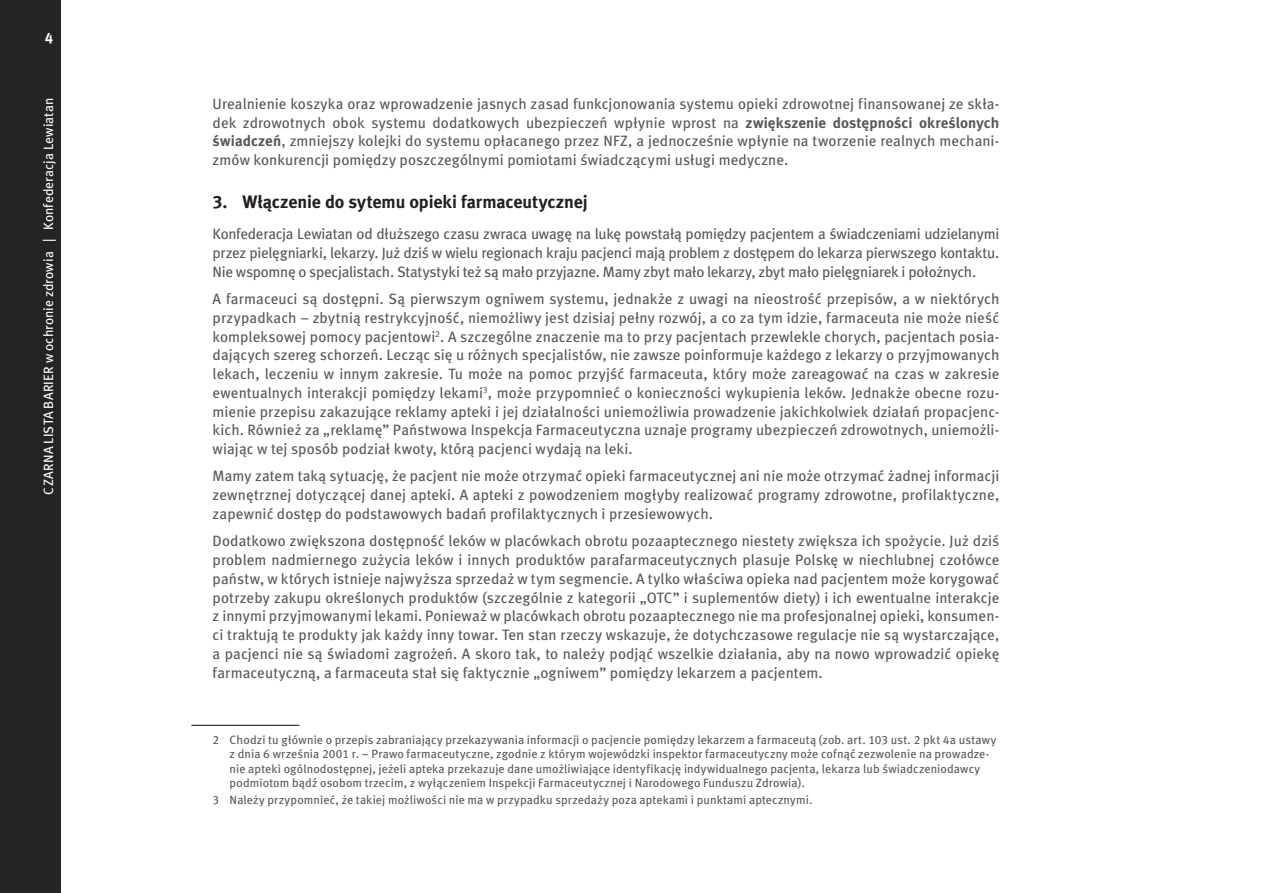
<style>
.page{position:relative;width:1263px;height:893px;background:#fff}
.page>*{position:absolute;margin:0;border:0;box-sizing:border-box;transform-origin:0 0}
.podrozdzial{font:18px "Meta Bold CELF";letter-spacing:-.005em;color:#231f20}
.txt{font:15px/18.8px "Meta Book CELF";letter-spacing:.005em;color:#57585a;text-align:justify}
.t1{font:15px "Meta Bold CELF";color:#fff}
.t2{font:13.5px "Meta Book CELF";letter-spacing:.01em;color:#fff}
.przypis{font:12px/14.4px "Meta Book CELF";letter-spacing:.01em;color:#57585a}
.s1{font-family:"Meta Bold CELF"}
</style>
<div class="page">
<div style="left:0;top:0;width:61px;height:893px;background:#262324"></div>
<hr style="left:191px;top:725px;width:108px;height:1px;background:#231f20">
<p class="t1" style="left:45px;top:28px;width:10px">4</p>
<p class="t2" style="left:40px;top:494px;width:398px;rotate:-90deg">CZARNA LISTA BARIER w ochronie zdrowia | Konfederacja Lewiatan</p>
<p class="txt" style="left:213px;top:94px;width:788px">Urealnienie koszyka oraz wprowadzenie jasnych zasad funkcjonowania systemu opieki zdrowotnej finansowanej ze skła&shy;dek zdrowotnych obok systemu dodatkowych ubezpieczeń wpłynie wprost na <span class="s1">zwiększenie dostępności określonych świadczeń</span>, zmniejszy kolejki do systemu opłacanego przez NFZ, a jednocześnie wpłynie na tworzenie realnych mechani&shy;zmów konkurencji pomiędzy poszczególnymi pomiotami świadczącymi usługi medyczne.</p>
<p class="podrozdzial" style="left:213px;top:190px;width:377px">3. Włączenie do sytemu opieki farmaceutycznej</p>
<p class="txt" style="left:213px;top:225px;width:788px">Konfederacja Lewiatan od dłuższego czasu zwraca uwagę na lukę powstałą pomiędzy pacjentem a świadczeniami udzielanymi przez pielęgniarki, lekarzy. Już dziś w wielu regionach kraju pacjenci mają problem z dostępem do lekarza pierwszego kontaktu.<br>Nie wspomnę o specjalistach. Statystyki też są mało przyjazne. Mamy zbyt mało lekarzy, zbyt mało pielęgniarek i położnych.</p>
<p class="txt" style="left:213px;top:290px;width:788px">A farmaceuci są dostępni. Są pierwszym ogniwem systemu, jednakże z uwagi na nieostrość przepisów, a w niektórych przypadkach – zbytnią restrykcyjność, niemożliwy jest dzisiaj pełny rozwój, a co za tym idzie, farmaceuta nie może nieść kompleksowej pomocy pacjentowi<sup>2</sup>. A szczególne znaczenie ma to przy pacjentach przewlekle chorych, pacjentach posia&shy;dających szereg schorzeń. Lecząc się u różnych specjalistów, nie zawsze poinformuje każdego z lekarzy o przyjmowanych lekach, leczeniu w innym zakresie. Tu może na pomoc przyjść farmaceuta, który może zareagować na czas w zakresie ewentualnych interakcji pomiędzy lekami<sup>3</sup>, może przypomnieć o konieczności wykupienia leków. Jednakże obecne rozu&shy;mienie przepisu zakazujące reklamy apteki i jej działalności uniemożliwia prowadzenie jakichkolwiek działań propacjenc&shy;kich. Również za „reklamę” Państwowa Inspekcja Farmaceutyczna uznaje programy ubezpieczeń zdrowotnych, uniemożli&shy;wiając w tej sposób podział kwoty, którą pacjenci wydają na leki.</p>
<p class="txt" style="left:213px;top:467px;width:788px">Mamy zatem taką sytuację, że pacjent nie może otrzymać opieki farmaceutycznej ani nie może otrzymać żadnej informacji zewnętrznej dotyczącej danej apteki. A apteki z powodzeniem mogłyby realizować programy zdrowotne, profilaktyczne, zapewnić dostęp do podstawowych badań profilaktycznych i przesiewowych.</p>
<p class="txt" style="left:213px;top:532px;width:788px">Dodatkowo zwiększona dostępność leków w placówkach obrotu pozaaptecznego niestety zwiększa ich spożycie. Już dziś problem nadmiernego zużycia leków i innych produktów parafarmaceutycznych plasuje Polskę w niechlubnej czołówce państw, w których istnieje najwyższa sprzedaż w tym segmencie. A tylko właściwa opieka nad pacjentem może korygować potrzeby zakupu określonych produktów (szczególnie z kategorii „OTC” i suplementów diety) i ich ewentualne interakcje z innymi przyjmowanymi lekami. Ponieważ w placówkach obrotu pozaaptecznego nie ma profesjonalnej opieki, konsumen&shy;ci traktują te produkty jak każdy inny towar. Ten stan rzeczy wskazuje, że dotychczasowe regulacje nie są wystarczające, a pacjenci nie są świadomi zagrożeń. A skoro tak, to należy podjąć wszelkie działania, aby na nowo wprowadzić opiekę farmaceutyczną, a farmaceuta stał się faktycznie „ogniwem” pomiędzy lekarzem a pacjentem.</p>
<p class="przypis" style="left:230px;top:733px;width:768px;text-indent:-17px">2 Chodzi tu głównie o przepis zabraniający przekazywania informacji o pacjencie pomiędzy lekarzem a farmaceutą (zob. art. 103 ust. 2 pkt 4a ustawy z dnia 6 września 2001 r. – Prawo farmaceutyczne, zgodnie z którym wojewódzki inspektor farmaceutyczny może cofnąć zezwolenie na prowadze&shy;nie apteki ogólnodostępnej, jeżeli apteka przekazuje dane umożliwiające identyfikację indywidualnego pacjenta, lekarza lub świadczeniodawcy podmiotom bądź osobom trzecim, z wyłączeniem Inspekcji Farmaceutycznej i Narodowego Funduszu Zdrowia).</p>
<p class="przypis" style="left:213px;top:792px;width:601px">3 Należy przypomnieć, że takiej możliwości nie ma w przypadku sprzedaży poza aptekami i punktami aptecznymi.</p>
</div>
